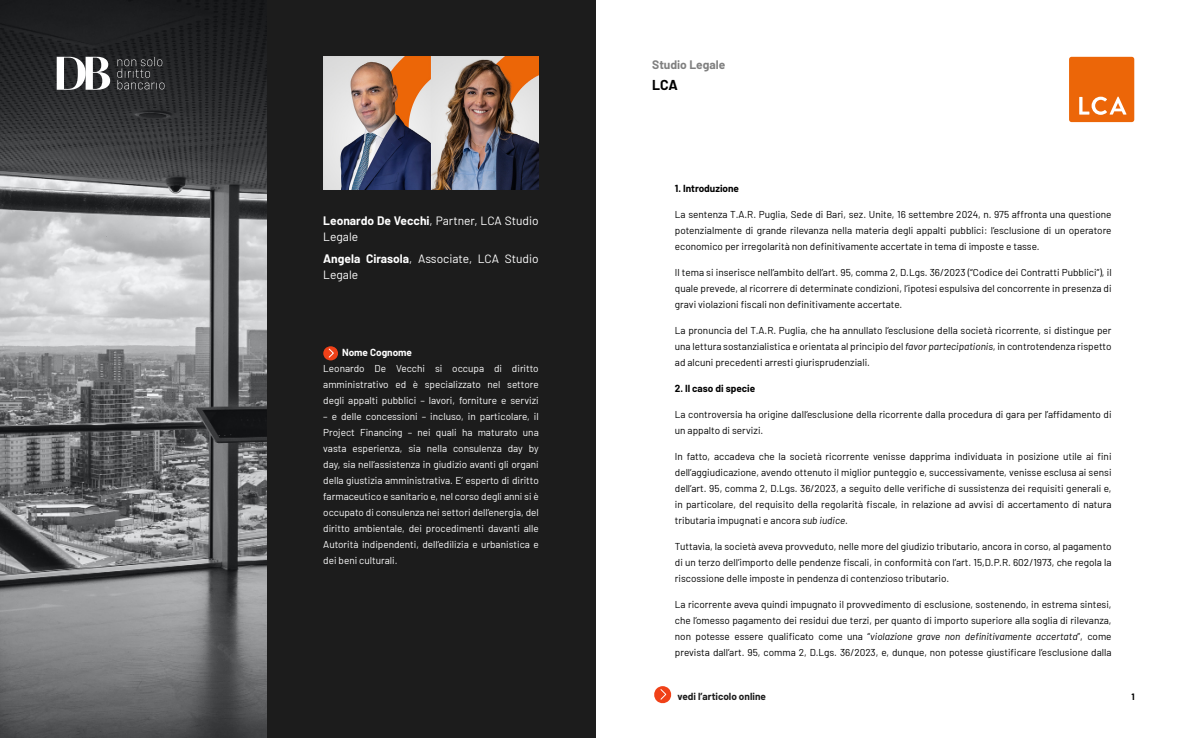
<style>
.page{position:relative;width:1191px;height:738px;background:#fff}
.page>*{position:absolute;margin:0;border:0;box-sizing:border-box;transform-origin:0 0}
.t1{font:700 14px "Barlow";color:#000}
.t2{font:12px/16px "Barlow";color:#fff}
.t3{font:700 12px "Barlow";color:#808080}
.t4{font:10px/16px "Barlow";color:#000;text-align:justify}
.t5{font:10px/16px "Barlow";color:#fff;text-align:justify}
.t6{font:700 10px "Barlow";color:#000}
.t7{font:700 10px "Barlow";color:#1c1c1c}
.t8{font:700 10px "Barlow";color:#fff}
.t9{font:700 9px "Barlow";color:#000}
.s1{font-weight:700}
.s2{font-style:italic}
</style>
<div class="page">
<svg style="left:654px;top:686px;width:18px;height:17px"></svg>
<div style="left:1069px;top:57px;width:65px;height:65px;background:#ec6608;border-radius:3px"></div>
<svg style="left:1079px;top:97px;width:47px;height:18px"></svg>
<img style="left:0;top:0;width:266px;height:737px">
<div style="left:266px;top:0;width:329px;height:737px;background:#1c1c1c"></div>
<img style="left:323px;top:57px;width:216px;height:132px">
<svg style="left:323px;top:346px;width:15px;height:14px"></svg>
<svg style="left:117px;top:57px;width:47px;height:32px;background:#3b3c3e"></svg>
<svg style="left:57px;top:57px;width:53px;height:33px"></svg>
<p class="t2" style="left:323px;top:211px;width:217px"><span class="s1">Leonardo De Vecchi</span>, Partner, LCA Studio<br>Legale</p>
<p class="t2" style="left:323px;top:249px;width:217px"><span class="s1">Angela Cirasola</span>, Associate, LCA Studio<br>Legale</p>
<p class="t8" style="left:342px;top:345px;width:71px">Nome Cognome</p>
<p class="t5" style="left:323px;top:359px;width:217px">Leonardo De Vecchi si occupa di diritto amministrativo ed è specializzato nel settore degli appalti pubblici – lavori, forniture e servizi</p>
<p class="t5" style="left:323px;top:407px;width:217px">– e delle concessioni – incluso, in particolare, il Project Financing – nei quali ha maturato una vasta esperienza, sia nella consulenza day by day, sia nell’assistenza in giudizio avanti gli organi della giustizia amministrativa. E’ esperto di diritto farmaceutico e sanitario e, nel corso degli anni si è occupato di consulenza nei settori dell’energia, del diritto ambientale, dei procedimenti davanti alle Autorità indipendenti, dell’edilizia e urbanistica e dei beni culturali.</p>
<p class="t3" style="left:652px;top:55px;width:75px">Studio Legale</p>
<h1 class="t1" style="left:652px;top:75px;width:27px">LCA</h1>
<p class="t6" style="left:675px;top:181px;width:66px">1. Introduzione</p>
<p class="t4" style="left:675px;top:205px;width:438px">La sentenza T.A.R. Puglia, Sede di Bari, sez. Unite, 16 settembre 2024, n. 975 affronta una questione potenzialmente di grande rilevanza nella materia degli appalti pubblici: l’esclusione di un operatore economico per irregolarità non definitivamente accertate in tema di imposte e tasse.</p>
<p class="t4" style="left:675px;top:263px;width:438px">Il tema si inserisce nell’ambito dell’art. 95, comma 2, D.Lgs. 36/2023 (“Codice dei Contratti Pubblici”), il quale prevede, al ricorrere di determinate condizioni, l’ipotesi espulsiva del concorrente in presenza di gravi violazioni fiscali non definitivamente accertate.</p>
<p class="t4" style="left:675px;top:321px;width:438px">La pronuncia del T.A.R. Puglia, che ha annullato l’esclusione della società ricorrente, si distingue per una lettura sostanzialistica e orientata al principio del <span class="s2">favor partecipationis,</span> in controtendenza rispetto ad alcuni precedenti arresti giurisprudenziali.</p>
<p class="t6" style="left:675px;top:380px;width:82px">2. Il caso di specie</p>
<p class="t4" style="left:675px;top:405px;width:438px">La controversia ha origine dall’esclusione della ricorrente dalla procedura di gara per l’affidamento di un appalto di servizi.</p>
<p class="t4" style="left:675px;top:447px;width:438px">In fatto, accadeva che la società ricorrente venisse dapprima individuata in posizione utile ai fini dell’aggiudicazione, avendo ottenuto il miglior punteggio e, successivamente, venisse esclusa ai sensi dell’art. 95, comma 2, D.Lgs. 36/2023, a seguito delle verifiche di sussistenza dei requisiti generali e, in particolare, del requisito della regolarità fiscale, in relazione ad avvisi di accertamento di natura tributaria impugnati e ancora <span class="s2">sub iudice</span>.</p>
<p class="t4" style="left:675px;top:537px;width:438px">Tuttavia, la società aveva provveduto, nelle more del giudizio tributario, ancora in corso, al pagamento di un terzo dell’importo delle pendenze fiscali, in conformità con l’art. 15,D.P.R. 602/1973, che regola la riscossione delle imposte in pendenza di contenzioso tributario.</p>
<p class="t4" style="left:675px;top:595px;width:438px">La ricorrente aveva quindi impugnato il provvedimento di esclusione, sostenendo, in estrema sintesi, che l’omesso pagamento dei residui due terzi, per quanto di importo superiore alla soglia di rilevanza, non potesse essere qualificato come una “<span class="s2">violazione grave non definitivamente accertata</span>”, come prevista dall’art. 95, comma 2, D.Lgs. 36/2023, e, dunque, non potesse giustificare l’esclusione dalla</p>
<p class="t7" style="left:677px;top:688px;width:90px">vedi l’articolo online</p>
<p class="t9" style="left:1131px;top:689px;width:5px">1</p>
</div>
